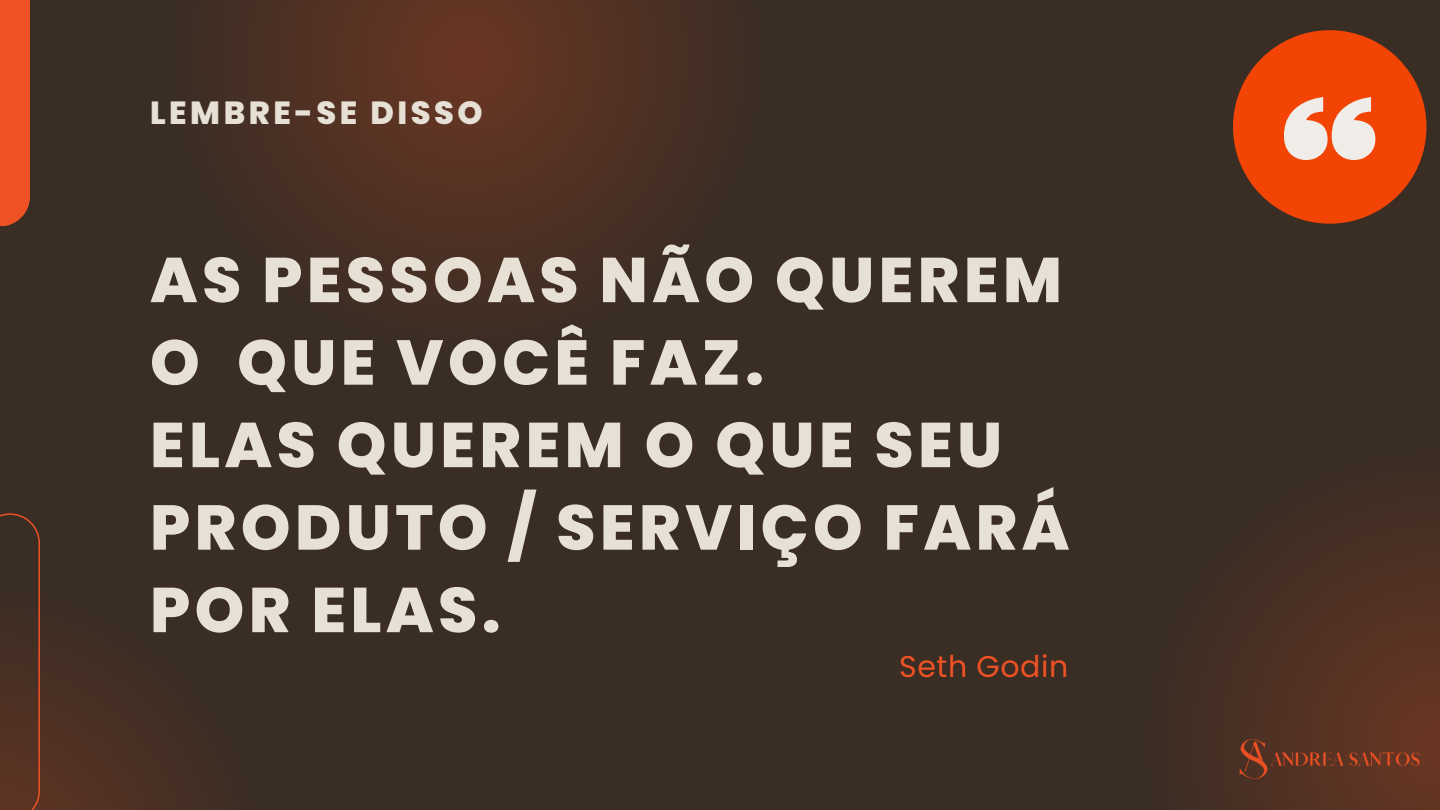
<style>
.page{position:relative;width:1440px;height:810px;background:#3a2d24}
.page>*{position:absolute;margin:0;border:0;box-sizing:border-box;transform-origin:0 0}
.t1{font:800 63.2px/82.5px "Poppins";letter-spacing:.07em;color:#e7e1d5}
.t2{font:800 32px "Poppins";letter-spacing:.11em;color:#e7e1d5}
.t3{font:30px "Poppins";letter-spacing:.02em;color:#ee5225}
</style>
<div class="page">
<svg style="left:231px;top:0;width:472px;height:295px;fill:#4e3124"></svg>
<svg style="left:1204px;top:508px;width:236px;height:302px;fill:#472f24"></svg>
<svg style="left:40px;top:654px;width:156px;height:156px;fill:#482f24"></svg>
<img style="left:1224px;top:651px;width:216px;height:159px">
<div style="left:1233px;top:30px;width:193px;height:194px;background:#f24405;border-radius:50%"></div>
<svg style="left:1284px;top:97px;width:91px;height:63px"></svg>
<div style="left:0;top:0;width:30px;height:226px;background:#ee5225"></div>
<svg style="left:0;top:513px;width:40px;height:297px"></svg>
<p class="t2" style="left:150px;top:90px;width:334px">LEMBRE-SE DISSO</p>
<p class="t1" style="left:150px;top:239px;width:914px">AS PESSOAS NÃO QUEREM<br>O QUE VOCÊ FAZ.</p>
<p class="t1" style="left:150px;top:404px;width:921px">ELAS QUEREM O QUE SEU<br>PRODUTO / SERVIÇO FARÁ<br>POR ELAS.</p>
<p class="t3" style="left:899px;top:646px;width:171px">Seth Godin</p>
</div>
